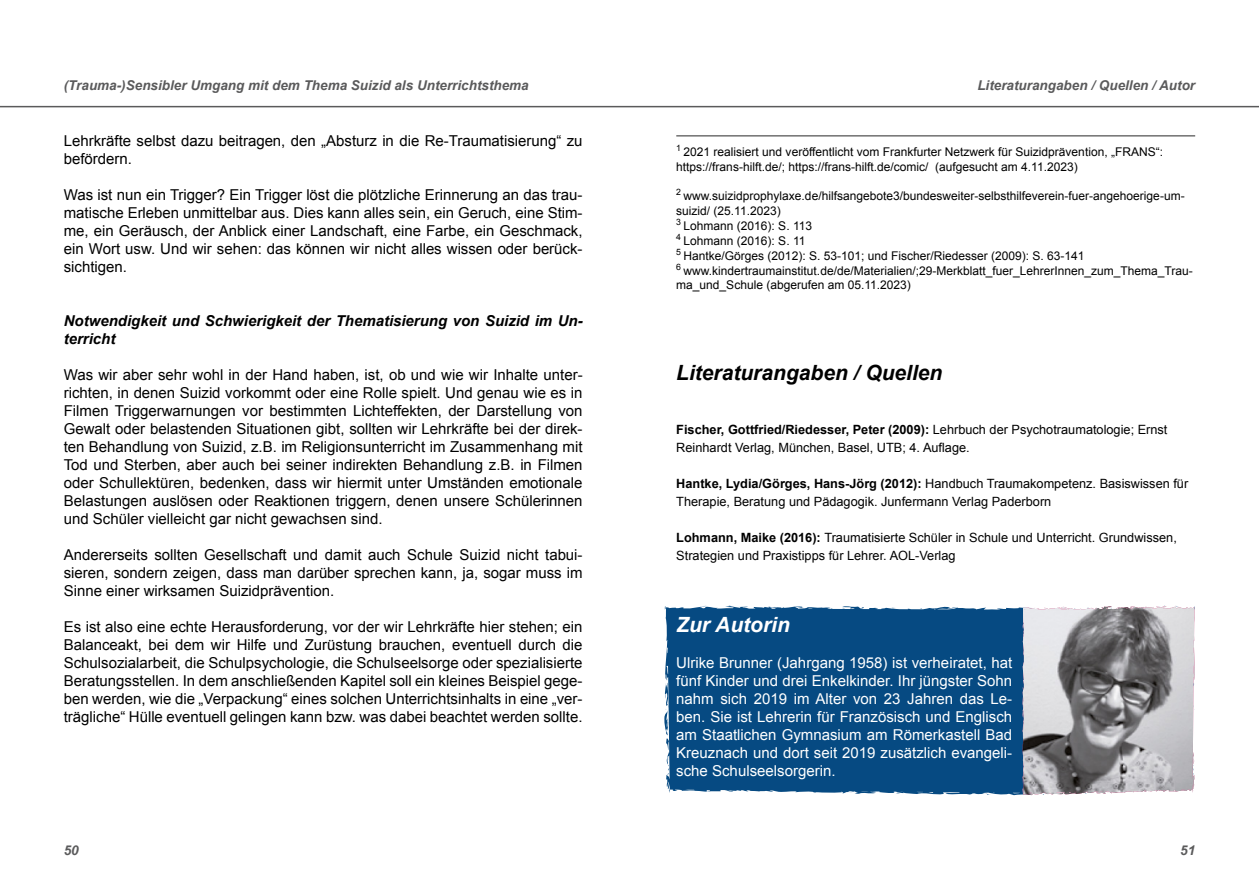
<style>
.page{position:relative;width:1259px;height:893px;background:#fff}
.page>*{position:absolute;margin:0;border:0;box-sizing:border-box;transform-origin:0 0}
.t1{font:italic 700 21px "Arial";color:#000}
.t2{font:italic 700 21px "Arial";color:#fff}
.t3{font:15px/18px "Arial";color:#000;text-align:justify}
.t4{font:15px/18px "Arial";color:#fff;text-align:justify}
.t5{font:italic 700 15px/18px "Arial";color:#000}
.t6{font:italic 700 13.5px "Arial";color:#5a5a5b}
.t7{font:12.75px/18px "Arial";color:#000}
.t8{font:12px/14.9px "Arial";color:#000}
.s1{font-weight:700}
</style>
<div class="page">
<hr style="left:0;top:106px;width:1259px;height:1px;background:#5a5a5b">
<hr style="left:676px;top:135px;width:519px;height:1px;background:#282827">
<div style="left:665px;top:605px;width:357px;height:191px;background:#064a82"></div>
<svg style="left:667px;top:757px;width:3px;height:18px"></svg>
<svg style="left:664px;top:682px;width:5px;height:68px"></svg>
<svg style="left:1022px;top:605px;width:173px;height:191px;background:#a09fa2"></svg>
<p class="t6" style="left:64px;top:76px;width:466px">(Trauma-)Sensibler Umgang mit dem Thema Suizid als Unterrichtsthema</p>
<p class="t3" style="left:64px;top:131px;width:520px">Lehrkräfte selbst dazu beitragen, den „Absturz in die Re-Traumatisierung“ zu befördern.</p>
<p class="t3" style="left:64px;top:185px;width:520px">Was ist nun ein Trigger? Ein Trigger löst die plötzliche Erinnerung an das trau&shy;matische Erleben unmittelbar aus. Dies kann alles sein, ein Geruch, eine Stim&shy;me, ein Geräusch, der Anblick einer Landschaft, eine Farbe, ein Geschmack, ein Wort usw. Und wir sehen: das können wir nicht alles wissen oder berück&shy;sichtigen.</p>
<p class="t5" style="left:64px;top:312px;width:520px">Notwendigkeit und Schwierigkeit der Thematisierung von Suizid im Un&shy;terricht</p>
<p class="t3" style="left:64px;top:365px;width:520px">Was wir aber sehr wohl in der Hand haben, ist, ob und wie wir Inhalte unter&shy;richten, in denen Suizid vorkommt oder eine Rolle spielt. Und genau wie es in Filmen Triggerwarnungen vor bestimmten Lichteffekten, der Darstellung von Gewalt oder belastenden Situationen gibt, sollten wir Lehrkräfte bei der direk&shy;ten Behandlung von Suizid, z.B. im Religionsunterricht im Zusammenhang mit Tod und Sterben, aber auch bei seiner indirekten Behandlung z.B. in Filmen oder Schullektüren, bedenken, dass wir hiermit unter Umständen emotionale Belastungen auslösen oder Reaktionen triggern, denen unsere Schülerinnen und Schüler vielleicht gar nicht gewachsen sind.</p>
<p class="t3" style="left:64px;top:545px;width:520px">Andererseits sollten Gesellschaft und damit auch Schule Suizid nicht tabui&shy;sieren, sondern zeigen, dass man darüber sprechen kann, ja, sogar muss im Sinne einer wirksamen Suizidprävention.</p>
<p class="t3" style="left:64px;top:617px;width:520px">Es ist also eine echte Herausforderung, vor der wir Lehrkräfte hier stehen; ein Balanceakt, bei dem wir Hilfe und Zurüstung brauchen, eventuell durch die Schulsozialarbeit, die Schulpsychologie, die Schulseelsorge oder spezialisierte Beratungsstellen. In dem anschließenden Kapitel soll ein kleines Beispiel gege&shy;ben werden, wie die „Verpackung“ eines solchen Unterrichtsinhalts in eine „ver&shy;trägliche“ Hülle eventuell gelingen kann bzw. was dabei beachtet werden sollte.</p>
<p class="t6" style="left:977px;top:76px;width:219px">Literaturangaben / Quellen / Autor</p>
<p class="t8" style="left:676px;top:145px;width:488px;line-height:14.4px"><sup>1</sup> 2021 realisiert und veröffentlicht vom Frankfurter Netzwerk für Suizidprävention, „FRANS“: https://frans-hilft.de/; https://frans-hilft.de/comic/ (aufgesucht am 4.11.2023)</p>
<p class="t8" style="left:676px;top:189px;width:518px"><sup>2</sup> www.suizidprophylaxe.de/hilfsangebote3/bundesweiter-selbsthilfeverein-fuer-angehoerige-um&shy;suizid/ (25.11.2023)<br><sup>3</sup> Lohmann (2016): S. 113<br><sup>4</sup> Lohmann (2016): S. 11<br><sup>5</sup> Hantke/Görges (2012): S. 53-101; und Fischer/Riedesser (2009): S. 63-141<br><sup>6</sup> www.kindertraumainstitut.de/de/Materialien/;29-Merkblatt_fuer_LehrerInnen_zum_Thema_Trau&shy;ma_und_Schule (abgerufen am 05.11.2023)</p>
<h1 class="t1" style="left:676px;top:358px;width:268px">Literaturangaben / Quellen</h1>
<p class="t7" style="left:676px;top:420px;width:493px"><span class="s1">Fischer, Gottfried/Riedesser, Peter (2009):</span> Lehrbuch der Psychotraumatologie; Ernst<br>Reinhardt Verlag, München, Basel, UTB; 4. Auflage.</p>
<p class="t7" style="left:676px;top:474px;width:513px"><span class="s1">Hantke, Lydia/Görges, Hans-Jörg (2012):</span> Handbuch Traumakompetenz. Basiswissen für<br>Therapie, Beratung und Pädagogik. Junfermann Verlag Paderborn</p>
<p class="t7" style="left:676px;top:528px;width:502px"><span class="s1">Lohmann, Maike (2016):</span> Traumatisierte Schüler in Schule und Unterricht. Grundwissen,<br>Strategien und Praxistipps für Lehrer. AOL-Verlag</p>
<h1 class="t2" style="left:676px;top:610px;width:115px">Zur Autorin</h1>
<p class="t4" style="left:676px;top:653px;width:337px">Ulrike Brunner (Jahrgang 1958) ist verheiratet, hat fünf Kinder und drei Enkelkinder. Ihr jüngster Sohn nahm sich 2019 im Alter von 23 Jahren das Le&shy;ben. Sie ist Lehrerin für Französisch und Englisch am Staatlichen Gymnasium am Römerkastell Bad Kreuznach und dort seit 2019 zusätzlich evangeli&shy;sche Schulseelsorgerin.</p>
<p class="t6" style="left:64px;top:841px;width:17px">50</p>
<p class="t6" style="left:1180px;top:841px;width:17px">51</p>
</div>
